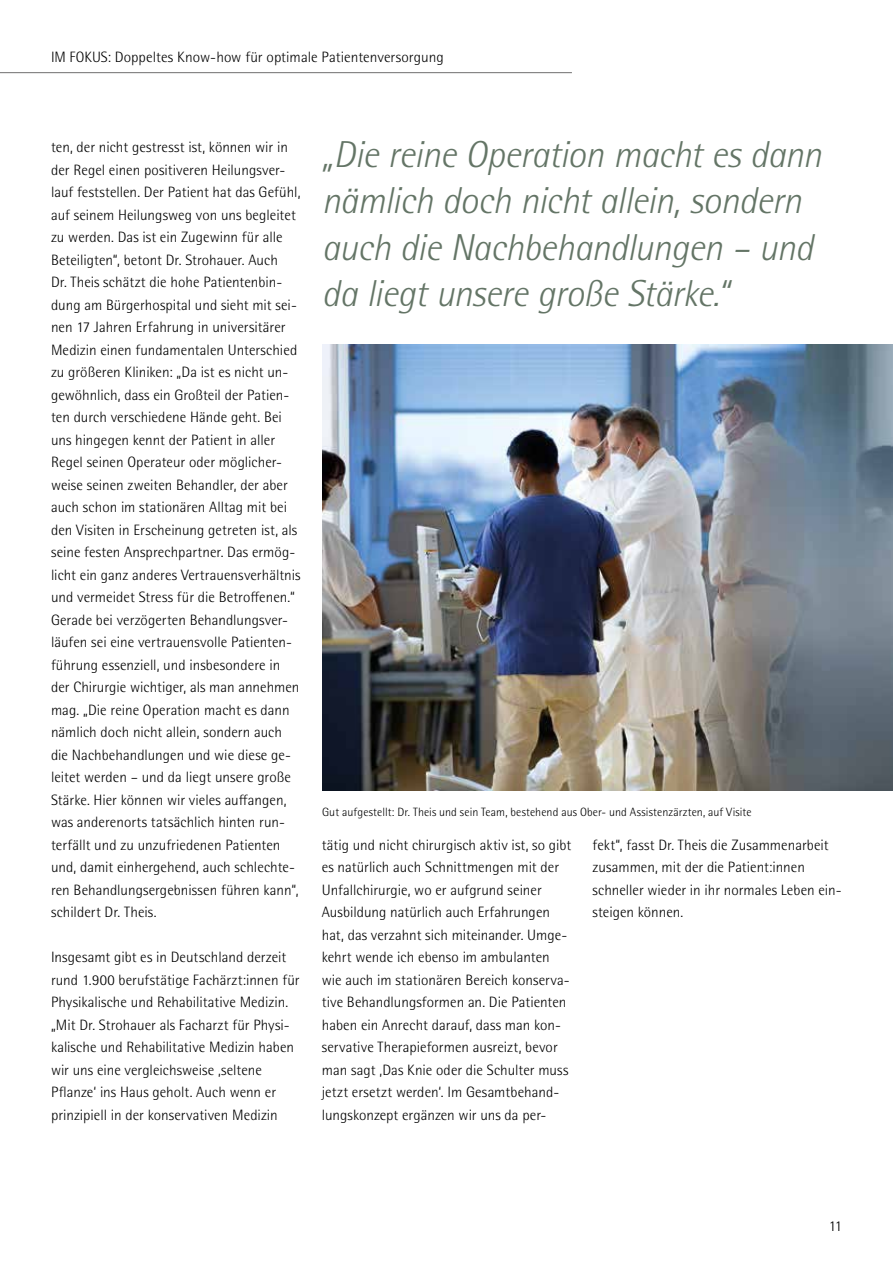
<style>
.page{position:relative;width:893px;height:1263px;background:#fff}
.page>*{position:absolute;margin:0;border:0;box-sizing:border-box;transform-origin:0 0}
.t1{font:italic 300 37.5px/46.5px "Rotis Semi Sans Pro";letter-spacing:-.015em;color:#647566}
.t2{font:300 15px/22.5px "Rotis Semi Sans Pro";color:#000}
.t3{font:300 12px "Rotis Semi Sans Pro";letter-spacing:.005em;color:#000}
</style>
<div class="page">
<hr style="left:0;top:72px;width:572px;height:1px;background:#706f6f">
<img style="left:322px;top:344px;width:571px;height:446px">
<p class="t2" style="left:51px;top:46px;width:394px">IM FOKUS: Doppeltes Know-how für optimale Patientenversorgung</p>
<p class="t2" style="left:51px;top:136px;width:251px">ten, der nicht gestresst ist, können wir in der Regel einen positiveren Heilungsver&shy;lauf feststellen. Der Patient hat das Gefühl, auf seinem Heilungsweg von uns begleitet zu werden. Das ist ein Zugewinn für alle Beteiligten“, betont Dr. Strohauer. Auch<br>Dr. Theis schätzt die hohe Patientenbin&shy;dung am Bürgerhospital und sieht mit sei&shy;nen 17 Jahren Erfahrung in universitärer Medizin einen fundamentalen Unterschied zu größeren Kliniken: „Da ist es nicht un&shy;gewöhnlich, dass ein Großteil der Patien&shy;ten durch verschiedene Hände geht. Bei uns hingegen kennt der Patient in aller Regel seinen Operateur oder möglicher&shy;weise seinen zweiten Behandler, der aber auch schon im stationären Alltag mit bei den Visiten in Erscheinung getreten ist, als seine festen Ansprechpartner. Das ermög&shy;licht ein ganz anderes Vertrauensverhältnis und vermeidet Stress für die Betroffenen.“ Gerade bei verzögerten Behandlungsver&shy;läufen sei eine vertrauensvolle Patienten&shy;führung essenziell, und insbesondere in der Chirurgie wichtiger, als man annehmen mag. „Die reine Operation macht es dann nämlich doch nicht allein, sondern auch die Nachbehandlungen und wie diese ge&shy;leitet werden – und da liegt unsere große Stärke. Hier können wir vieles auffangen, was anderenorts tatsächlich hinten run&shy;terfällt und zu unzufriedenen Patienten und, damit einhergehend, auch schlechte&shy;ren Behandlungsergebnissen führen kann“, schildert Dr. Theis.</p>
<p class="t2" style="left:51px;top:946px;width:250px">Insgesamt gibt es in Deutschland derzeit rund 1.900 berufstätige Fachärzt:innen für Physikalische und Rehabilitative Medizin. „Mit Dr. Strohauer als Facharzt für Physi&shy;kalische und Rehabilitative Medizin haben wir uns eine vergleichsweise ‚seltene Pflanze‘ ins Haus geholt. Auch wenn er prinzipiell in der konservativen Medizin</p>
<h1 class="t1" style="left:322px;top:131px;width:501px">„Die reine Operation macht es dann nämlich doch nicht allein, sondern auch die Nachbehandlungen – und da liegt unsere große Stärke.“</h1>
<p class="t3" style="left:322px;top:805px;width:431px">Gut aufgestellt: Dr. Theis und sein Team, bestehend aus Ober- und Assistenzärzten, auf Visite</p>
<p class="t2" style="left:322px;top:834px;width:251px">tätig und nicht chirurgisch aktiv ist, so gibt es natürlich auch Schnittmengen mit der Unfallchirurgie, wo er aufgrund seiner Ausbildung natürlich auch Erfahrungen hat, das verzahnt sich miteinander. Umge&shy;kehrt wende ich ebenso im ambulanten wie auch im stationären Bereich konserva&shy;tive Behandlungsformen an. Die Patienten haben ein Anrecht darauf, dass man kon&shy;servative Therapieformen ausreizt, bevor man sagt ‚Das Knie oder die Schulter muss jetzt ersetzt werden‘. Im Gesamtbehand&shy;lungskonzept ergänzen wir uns da per-</p>
<p class="t2" style="left:592px;top:834px;width:251px">fekt“, fasst Dr. Theis die Zusammenarbeit zusammen, mit der die Patient:innen schneller wieder in ihr normales Leben ein&shy;steigen können.</p>
<p class="t2" style="left:829px;top:1215px;width:15px">11</p>
</div>
